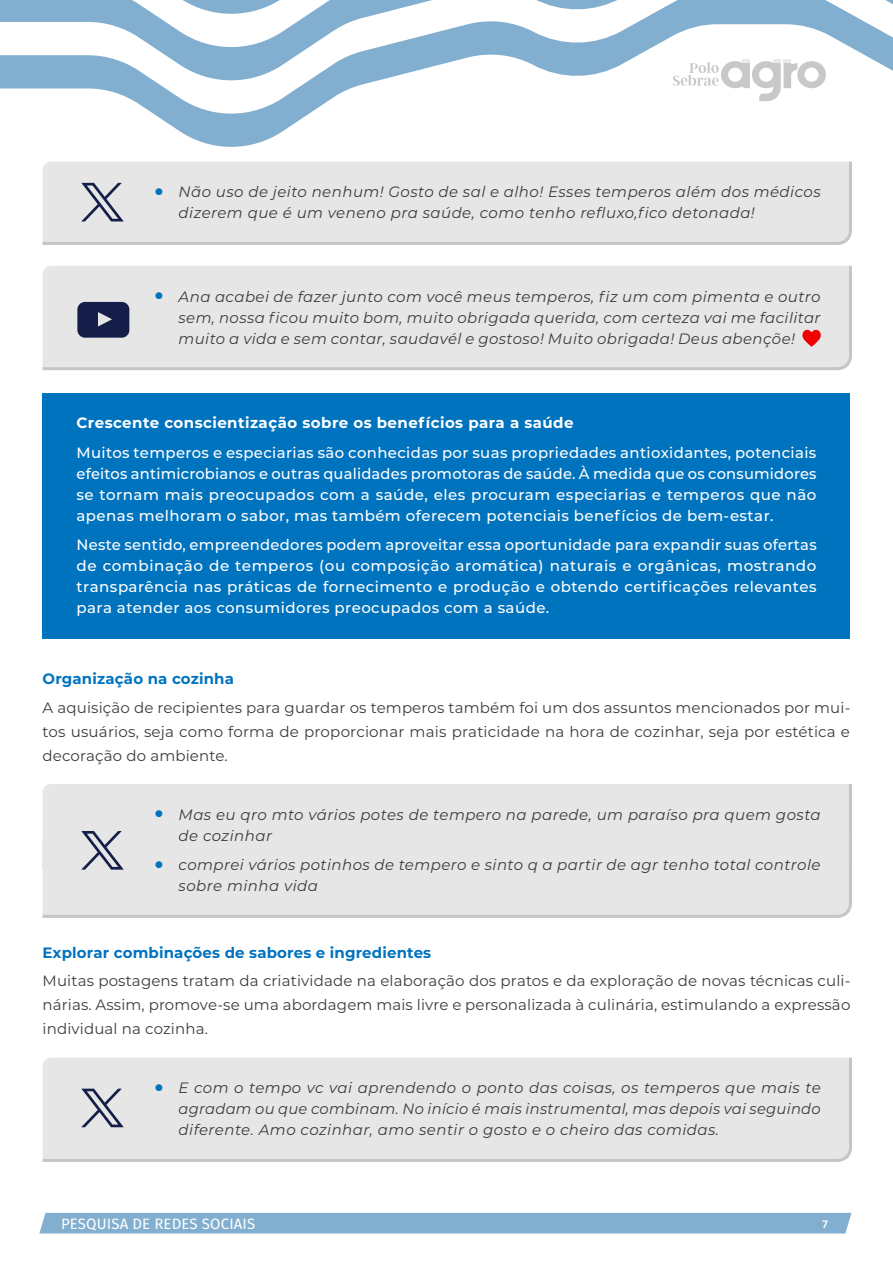
<style>
.page{position:relative;width:893px;height:1263px;background:#fff}
.page>*{position:absolute;margin:0;border:0;box-sizing:border-box;transform-origin:0 0}
.t1{font:italic 15px/21px "Montserrat";letter-spacing:.03em;color:#3c3c3c}
.destaque_box{font:500 15px/21px "Montserrat";letter-spacing:.03em;color:#fff;text-align:justify}
.Corpo11pt{font:15px/24px "Montserrat";letter-spacing:.01em;color:#3c3c3c;text-align:justify}
.subitem_2{font:700 15px "Montserrat";letter-spacing:.01em;color:#0073bf}
.destaque_box-2{font:700 15px "Montserrat";letter-spacing:.03em;color:#fff}
.t2{font:15px "Fira Sans";letter-spacing:.01em;color:#fff}
.t3{font:700 10.5px "Roboto";color:#fff}
.s1{font-weight:500;font-style:normal;font-size:37.5px;color:#0073bf}
</style>
<div class="page">
<svg style="left:0;top:86px;width:357px;height:61px"></svg>
<svg style="left:0;top:19px;width:893px;height:67px"></svg>
<svg style="left:0;top:0;width:893px;height:19px"></svg>
<svg style="left:673px;top:60px;width:153px;height:41px"></svg>
<div style="left:39px;top:1213px;width:812px;height:20px;background:#82afcf"></div>
<div style="left:42px;top:161px;width:810px;height:84px;background:#e6e6e6"></div>
<div style="left:42px;top:265px;width:810px;height:106px;background:#e6e6e6"></div>
<div style="left:43px;top:393px;width:807px;height:60px;background:#0073bf"></div>
<div style="left:43px;top:422px;width:807px;height:124px;background:#0073bf"></div>
<div style="left:43px;top:515px;width:807px;height:123px;background:#0073bf"></div>
<div style="left:42px;top:784px;width:810px;height:47px;background:#e6e6e6"></div>
<div style="left:42px;top:831px;width:810px;height:87px;background:#e6e6e6"></div>
<div style="left:42px;top:1057px;width:810px;height:105px;background:#e6e6e6"></div>
<svg style="left:802px;top:330px;width:19px;height:17px"></svg>
<svg style="left:81px;top:183px;width:43px;height:38px;background:#b2b4be"></svg>
<svg style="left:77px;top:302px;width:52px;height:36px;background:#273057"></svg>
<svg style="left:81px;top:831px;width:43px;height:39px;background:#b2b4be"></svg>
<svg style="left:81px;top:1089px;width:43px;height:38px;background:#b2b4be"></svg>
<p class="t1" style="left:179px;top:181px;width:644px;text-indent:-26px"><span class="s1">•</span> Não uso de jeito nenhum! Gosto de sal e alho! Esses temperos além dos médicos dizerem que é um veneno pra saúde, como tenho refluxo,fico detonada!</p>
<p class="t1" style="left:179px;top:285px;width:643px;text-align:justify;text-indent:-26px"><span class="s1">•</span> Ana acabei de fazer junto com você meus temperos, fiz um com pimenta e outro sem, nossa ficou muito bom, muito obrigada querida, com certeza vai me facilitar muito a vida e sem contar, saudavél e gostoso! Muito obrigada! Deus abençõe!</p>
<p class="destaque_box-2" style="left:77px;top:412px;width:498px">Crescente conscientização sobre os benefícios para a saúde</p>
<p class="destaque_box" style="left:77px;top:441px;width:742px">Muitos temperos e especiarias são conhecidas por suas propriedades antioxidantes, potenciais efeitos antimicrobianos e outras qualidades promotoras de saúde. À medida que os consumidores se tornam mais preocupados com a saúde, eles procuram especiarias e temperos que não apenas melhoram o sabor, mas também oferecem potenciais benefícios de bem-estar.</p>
<p class="destaque_box" style="left:77px;top:534px;width:742px">Neste sentido, empreendedores podem aproveitar essa oportunidade para expandir suas ofertas de combinação de temperos (ou composição aromática) naturais e orgânicas, mostrando transparência nas práticas de fornecimento e produção e obtendo certificações relevantes para atender aos consumidores preocupados com a saúde.</p>
<p class="subitem_2" style="left:43px;top:668px;width:193px">Organização na cozinha</p>
<p class="Corpo11pt" style="left:43px;top:695px;width:809px">A aquisição de recipientes para guardar os temperos também foi um dos assuntos mencionados por mui&shy;tos usuários, seja como forma de proporcionar mais praticidade na hora de cozinhar, seja por estética e decoração do ambiente.</p>
<p class="t1" style="left:179px;top:803px;width:644px;text-indent:-26px"><span class="s1">•</span> Mas eu qro mto vários potes de tempero na parede, um paraíso pra quem gosta de cozinhar</p>
<p class="t1" style="left:179px;top:854px;width:643px;text-indent:-26px"><span class="s1">•</span> comprei vários potinhos de tempero e sinto q a partir de agr tenho total controle sobre minha vida</p>
<p class="subitem_2" style="left:43px;top:942px;width:390px">Explorar combinações de sabores e ingredientes</p>
<p class="Corpo11pt" style="left:43px;top:968px;width:809px">Muitas postagens tratam da criatividade na elaboração dos pratos e da exploração de novas técnicas culi&shy;nárias. Assim, promove-se uma abordagem mais livre e personalizada à culinária, estimulando a expressão individual na cozinha.</p>
<p class="t1" style="left:179px;top:1077px;width:644px;text-align:justify;text-indent:-26px"><span class="s1">•</span> E com o tempo vc vai aprendendo o ponto das coisas, os temperos que mais te agradam ou que combinam. No início é mais instrumental, mas depois vai seguindo diferente. Amo cozinhar, amo sentir o gosto e o cheiro das comidas.</p>
<p class="t2" style="left:61px;top:1213px;width:196px">PESQUISA DE REDES SOCIAIS</p>
<p class="t3" style="left:822px;top:1216px;width:8px">7</p>
</div>
